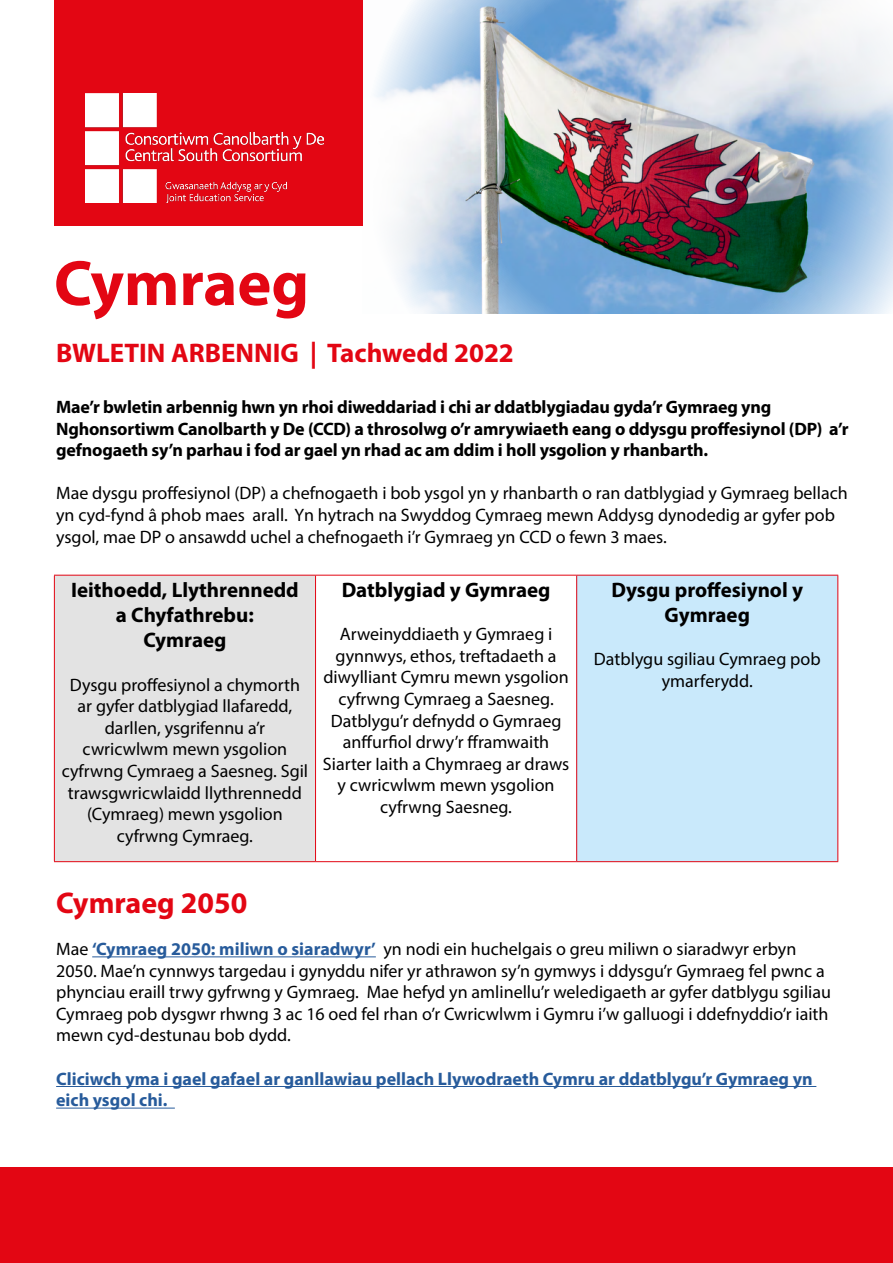
<style>
.page{position:relative;width:893px;height:1263px;background:#fff}
.page>*{position:absolute;margin:0;border:0;box-sizing:border-box;transform-origin:0 0}
.t1{font:700 64.5px "Myriad Pro";color:#e30613}
.t2{font:700 30px "Myriad Pro";color:#e30613}
.t3{font:700 27px "Myriad Pro";color:#e30613}
.t4{font:700 21px/25.2px "Myriad Pro";color:#000;text-align:center}
.t5{font:18px/21.6px "Myriad Pro";color:#000;text-align:center}
.t6{font:700 18px/21.6px "Myriad Pro";letter-spacing:-.01em;color:#000}
.t7{font:700 18px/21.6px "Myriad Pro";color:#275b9b}
.s1{font-weight:700;color:#275b9b}
</style>
<div class="page">
<div style="left:54px;top:0;width:308px;height:225px;background:#e30613"></div>
<img style="left:86px;top:94px;width:237px;height:108px">
<img style="left:362px;top:0;width:531px;height:314px">
<div style="left:54px;top:575px;width:262px;height:287px;background:#e3e3e3"></div>
<div style="left:577px;top:575px;width:261px;height:287px;background:#c9e9fb"></div>
<hr style="left:54px;top:575px;width:262px;height:1px;background:#e30613">
<hr style="left:54px;top:575px;width:1px;height:286px;background:#e30613">
<hr style="left:316px;top:575px;width:261px;height:1px;background:#e30613">
<hr style="left:315px;top:575px;width:1px;height:286px;background:#e30613">
<hr style="left:577px;top:575px;width:261px;height:1px;background:#e30613">
<hr style="left:576px;top:575px;width:1px;height:286px;background:#e30613">
<hr style="left:837px;top:575px;width:1px;height:286px;background:#e30613">
<hr style="left:54px;top:861px;width:262px;height:1px;background:#e30613">
<hr style="left:316px;top:861px;width:261px;height:1px;background:#e30613">
<hr style="left:577px;top:861px;width:261px;height:1px;background:#e30613">
<hr style="left:92px;top:956px;width:284px;height:1px;background:#275b9b">
<hr style="left:56px;top:1086px;width:760px;height:1px;background:#275b9b">
<hr style="left:56px;top:1108px;width:119px;height:1px;background:#275b9b">
<div style="left:0;top:1167px;width:893px;height:96px;background:#e30613"></div>
<h1 class="t1" style="left:54px;top:241px;width:257px">Cymraeg</h1>
<h3 class="t3" style="left:56px;top:336px;width:459px">BWLETIN ARBENNIG | Tachwedd 2022</h3>
<p class="t6" style="left:56px;top:395px;width:794px">Mae’r bwletin arbennig hwn yn rhoi diweddariad i chi ar ddatblygiadau gyda’r Gymraeg yng<br>Nghonsortiwm Canolbarth y De (CCD) a throsolwg o’r amrywiaeth eang o ddysgu proffesiynol (DP) a’r gefnogaeth sy’n parhau i fod ar gael yn rhad ac am ddim i holl ysgolion y rhanbarth.</p>
<p class="t5" style="left:56px;top:482px;width:793px;text-align:left">Mae dysgu proffesiynol (DP) a chefnogaeth i bob ysgol yn y rhanbarth o ran datblygiad y Gymraeg bellach yn cyd-fynd â phob maes arall. Yn hytrach na Swyddog Cymraeg mewn Addysg dynodedig ar gyfer pob ysgol, mae DP o ansawdd uchel a chefnogaeth i’r Gymraeg yn CCD o fewn 3 maes.</p>
<p class="t4" style="left:71px;top:576px;width:229px">Ieithoedd, Llythrennedd a Chyfathrebu:<br>Cymraeg</p>
<p class="t5" style="left:62px;top:673px;width:248px">Dysgu proffesiynol a chymorth ar gyfer datblygiad llafaredd, darllen, ysgrifennu a’r cwricwlwm mewn ysgolion cyfrwng Cymraeg a Saesneg. Sgil trawsgwricwlaidd llythrennedd (Cymraeg) mewn ysgolion cyfrwng Cymraeg.</p>
<p class="t4" style="left:342px;top:576px;width:210px">Datblygiad y Gymraeg</p>
<p class="t5" style="left:323px;top:623px;width:248px">Arweinyddiaeth y Gymraeg i gynnwys, ethos, treftadaeth a diwylliant Cymru mewn ysgolion cyfrwng Cymraeg a Saesneg.<br>Datblygu’r defnydd o Gymraeg anffurfiol drwy’r fframwaith<br>Siarter Iaith a Chymraeg ar draws y cwricwlwm mewn ysgolion cyfrwng Saesneg.</p>
<h2 class="t2" style="left:56px;top:883px;width:193px">Cymraeg 2050</h2>
<p class="t4" style="left:611px;top:576px;width:193px">Dysgu proffesiynol y<br>Gymraeg</p>
<p class="t5" style="left:594px;top:648px;width:228px">Datblygu sgiliau Cymraeg pob ymarferydd.</p>
<p class="t5" style="left:56px;top:938px;width:776px;text-align:left">Mae <span class="s1">‘Cymraeg 2050: miliwn o siaradwyr’</span> yn nodi ein huchelgais o greu miliwn o siaradwyr erbyn 2050. Mae’n cynnwys targedau i gynyddu nifer yr athrawon sy’n gymwys i ddysgu’r Gymraeg fel pwnc a phynciau eraill trwy gyfrwng y Gymraeg. Mae hefyd yn amlinellu’r weledigaeth ar gyfer datblygu sgiliau Cymraeg pob dysgwr rhwng 3 ac 16 oed fel rhan o’r Cwricwlwm i Gymru i’w galluogi i ddefnyddio’r iaith mewn cyd-destunau bob dydd.</p>
<p class="t7" style="left:56px;top:1067px;width:758px">Cliciwch yma i gael gafael ar ganllawiau pellach Llywodraeth Cymru ar ddatblygu’r Gymraeg yn eich ysgol chi.</p>
</div>
